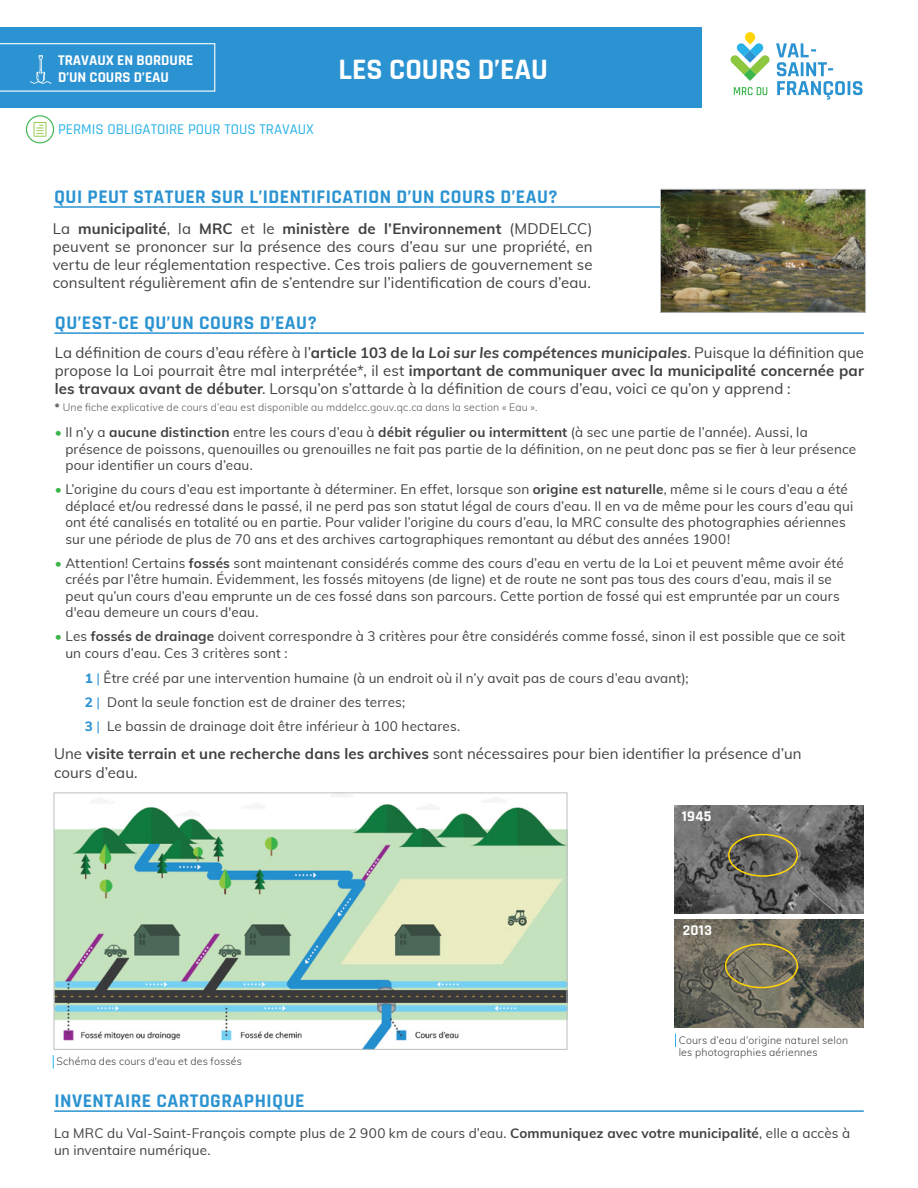
<style>
.page{position:relative;width:918px;height:1188px;background:#fff}
.page>*{position:absolute;margin:0;border:0;box-sizing:border-box;transform-origin:0 0}
.t1{font:700 30px "Rajdhani";color:#fff}
.t2{font:700 19.5px "Rajdhani";letter-spacing:.025em;color:#2b93d1}
.t3{font:15px/18px "Muli";letter-spacing:.005em;color:#414042;text-align:justify}
.t4{font:700 15px/16.5px "Rajdhani";color:#fff}
.t5{font:500 15px "Rajdhani";color:#29b2e7}
.t6{font:13.5px/16.5px "Muli";letter-spacing:.01em;color:#414042}
.t7{font:300 10.5px/12px "Muli";letter-spacing:.02em;color:#414042}
.t8{font:300 10.5px "Muli";letter-spacing:.02em;color:#58595b}
.s1{font-weight:700}
.s2{font-weight:700;font-style:italic}
.s3{font-weight:900}
.s4{color:#39b54a}
.s5{font-weight:800;color:#2b93d1}
.s6{color:#2b93d1}
</style>
<div class="page">
<img style="left:56px;top:799px;width:509px;height:249px">
<div style="left:0;top:27px;width:702px;height:81px;background:#2b93d1"></div>
<hr style="left:54px;top:206px;width:810px;height:2px;background:#2b93d1">
<div style="left:0;top:43px;width:215px;height:49px;border:1px solid #fff"></div>
<svg style="left:30px;top:55px;width:22px;height:29px"></svg>
<svg style="left:734px;top:87px;width:33px;height:8px"></svg>
<svg style="left:776px;top:43px;width:87px;height:57px"></svg>
<svg style="left:730px;top:32px;width:40px;height:49px"></svg>
<hr style="left:54px;top:332px;width:810px;height:2px;background:#2b93d1">
<svg style="left:34px;top:122px;width:12px;height:15px"></svg>
<div style="left:26px;top:115px;width:28px;height:28px;border:1px solid #39b54a;border-radius:50%"></div>
<img style="left:662px;top:191px;width:202px;height:120px">
<div style="left:660px;top:189px;width:206px;height:124px;border:1px solid #bcbec0"></div>
<img style="left:674px;top:806px;width:189px;height:108px">
<img style="left:674px;top:920px;width:189px;height:108px">
<svg style="left:675px;top:1034px;width:1px;height:13px"></svg>
<svg style="left:53px;top:1055px;width:1px;height:14px"></svg>
<div style="left:54px;top:793px;width:513px;height:257px;border:1px solid #bcbec0"></div>
<hr style="left:54px;top:1110px;width:810px;height:2px;background:#2b93d1">
<div style="left:728px;top:834px;width:70px;height:43px;border:2px solid #ffd400;border-radius:50%"></div>
<div style="left:725px;top:943px;width:73px;height:45px;border:2px solid #ffd400;border-radius:50%"></div>
<p class="t4" style="left:58px;top:52px;width:137px">TRAVAUX EN BORDURE<br>D’UN COURS D’EAU</p>
<h1 class="t1" style="left:339px;top:51px;width:211px">LES COURS D’EAU</h1>
<p class="t5" style="left:58px;top:120px;width:257px">PERMIS OBLIGATOIRE POUR TOUS TRAVAUX</p>
<h2 class="t2" style="left:54px;top:184px;width:505px">QUI PEUT STATUER SUR L’IDENTIFICATION D’UN COURS D’EAU?</h2>
<p class="t3" style="left:53px;top:219px;width:541px">La <span class="s1">municipalité</span>, la <span class="s1">MRC</span> et le <span class="s1">ministère de l’Environnement</span> (MDDELCC) peuvent se prononcer sur la présence des cours d’eau sur une propriété, en vertu de leur réglementation respective. Ces trois paliers de gouvernement se consultent régulièrement afin de s’entendre sur l’identification de cours d’eau.</p>
<h2 class="t2" style="left:55px;top:310px;width:263px">QU’EST-CE QU’UN COURS D’EAU?</h2>
<p class="t3" style="left:55px;top:343px;width:811px">La définition de cours d’eau réfère à l’<span class="s1">article 103 de la</span> <span class="s2">Loi sur les compétences municipales</span>. Puisque la définition que propose la Loi pourrait être mal interprétée*, il est <span class="s1">important de communiquer avec la municipalité concernée par les travaux avant de débuter</span>. Lorsqu’on s’attarde à la définition de cours d’eau, voici ce qu’on y apprend :</p>
<p class="t8" style="left:55px;top:399px;width:484px"><span class="s3">*</span> Une fiche explicative de cours d’eau est disponible au mddelcc.gouv.qc.ca dans la section « Eau ».</p>
<p class="t6" style="left:65px;top:423px;width:792px;text-indent:-11px"><span class="s4">•</span> Il n’y a <span class="s1">aucune distinction</span> entre les cours d’eau à <span class="s1">débit régulier ou intermittent</span> (à sec une partie de l’année). Aussi, la présence de poissons, quenouilles ou grenouilles ne fait pas partie de la définition, on ne peut donc pas se fier à leur présence pour identifier un cours d’eau.</p>
<p class="t6" style="left:65px;top:480px;width:789px;text-indent:-11px"><span class="s4">•</span> L’origine du cours d’eau est importante à déterminer. En effet, lorsque son <span class="s1">origine est naturelle</span>, même si le cours d’eau a été déplacé et/ou redressé dans le passé, il ne perd pas son statut légal de cours d’eau. Il en va de même pour les cours d’eau qui ont été canalisés en totalité ou en partie. Pour valider l’origine du cours d’eau, la MRC consulte des photographies aériennes sur une période de plus de 70 ans et des archives cartographiques remontant au début des années 1900!</p>
<p class="t6" style="left:65px;top:554px;width:780px;text-indent:-11px"><span class="s4">•</span> Attention! Certains <span class="s1">fossés</span> sont maintenant considérés comme des cours d’eau en vertu de la Loi et peuvent même avoir été créés par l’être humain. Évidemment, les fossés mitoyens (de ligne) et de route ne sont pas tous des cours d’eau, mais il se peut qu’un cours d’eau emprunte un de ces fossé dans son parcours. Cette portion de fossé qui est empruntée par un cours d'eau demeure un cours d'eau.</p>
<p class="t6" style="left:65px;top:627px;width:781px;text-indent:-11px"><span class="s4">•</span> Les <span class="s1">fossés de drainage</span> doivent correspondre à 3 critères pour être considérés comme fossé, sinon il est possible que ce soit un cours d’eau. Ces 3 critères sont :</p>
<p class="t6" style="left:85px;top:665px;width:605px;line-height:24px"><span class="s5">1</span> <span class="s6">|</span> Être créé par une intervention humaine (à un endroit où il n’y avait pas de cours d’eau avant);<br><span class="s5">2</span> <span class="s6">|</span> Dont la seule fonction est de drainer des terres;<br><span class="s5">3</span> <span class="s6">|</span> Le bassin de drainage doit être inférieur à 100 hectares.</p>
<p class="t3" style="left:54px;top:743px;width:749px;line-height:19.5px">Une <span class="s1">visite terrain et une recherche dans les archives</span> sont nécessaires pour bien identifier la présence d’un cours d’eau.</p>
<p class="t4" style="left:682px;top:809px;width:31px">1945</p>
<p class="t7" style="left:56px;top:1055px;width:187px">Schéma des cours d'eau et des fossés</p>
<h2 class="t2" style="left:55px;top:1088px;width:251px">INVENTAIRE CARTOGRAPHIQUE</h2>
<p class="t4" style="left:683px;top:922px;width:31px">2013</p>
<p class="t7" style="left:679px;top:1034px;width:171px">Cours d’eau d’origine naturel selon les photographies aériennes</p>
<p class="t6" style="left:54px;top:1125px;width:798px">La MRC du Val-Saint-François compte plus de 2 900 km de cours d’eau. <span class="s1">Communiquez avec votre municipalité</span>, elle a accès à un inventaire numérique.</p>
</div>
